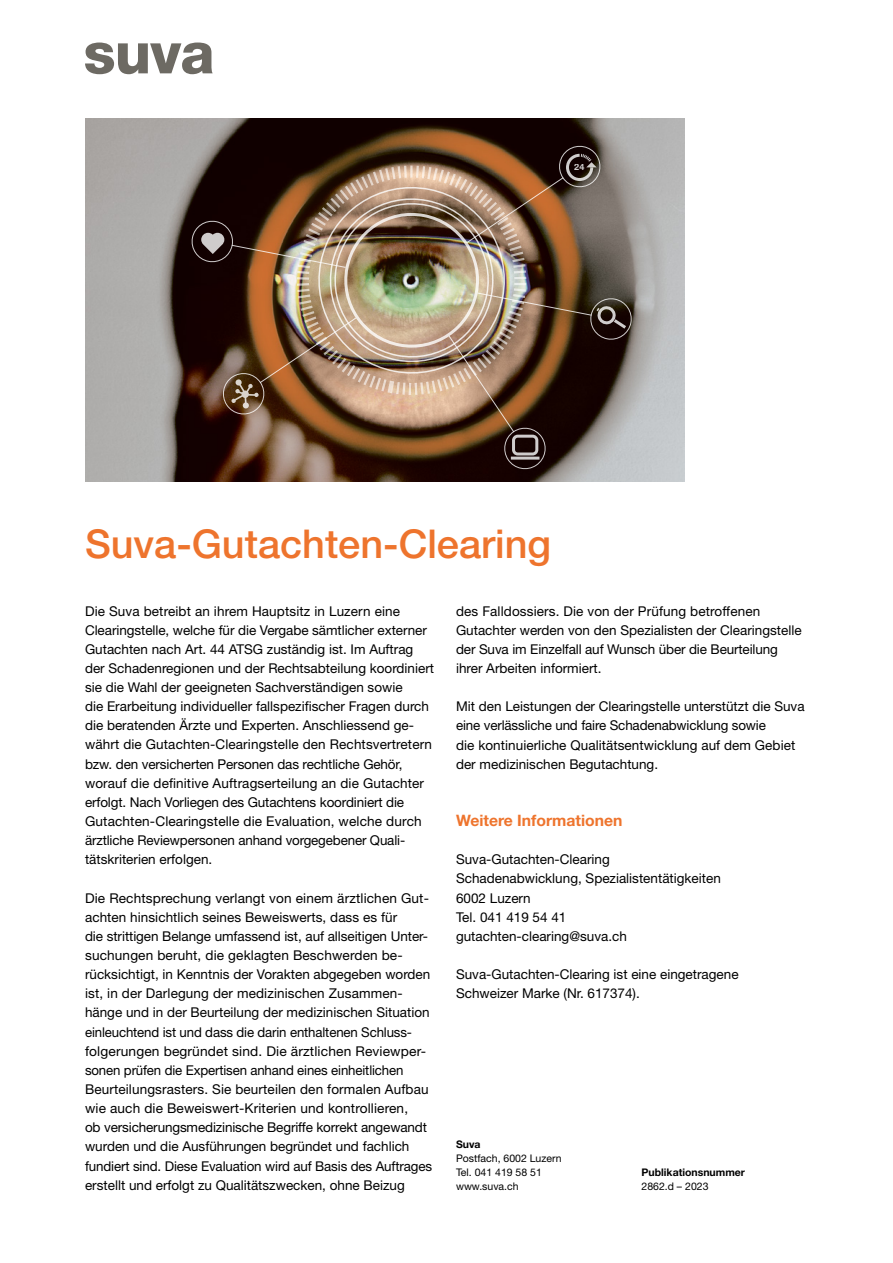
<style>
.page{position:relative;width:893px;height:1263px;background:#fff}
.page>*{position:absolute;margin:0;border:0;box-sizing:border-box;transform-origin:0 0}
.t1{font:500 39.75px "Helvetica Neue LT Std";color:#ee742d}
.t2{font:700 15.75px "Helvetica Neue LT Std";color:#ee742d}
.t3{font:13.5px/19.2px "Helvetica Neue LT Std";color:#000}
.t4{font:10.5px/13.8px "Helvetica Neue LT Std";color:#000}
.t5{font:700 10.5px "Helvetica Neue LT Std";color:#000}
.t6{font:700 9px "Helvetica Neue LT Std";color:#fff}
</style>
<div class="page">
<img style="left:85px;top:118px;width:599px;height:364px">
<img style="left:190px;top:144px;width:444px;height:327px">
<svg style="left:85px;top:43px;width:128px;height:31px"></svg>
<p class="t6" style="left:574px;top:162px;width:12px">24</p>
<h1 class="t1" style="left:85px;top:520px;width:468px">Suva-Gutachten-Clearing</h1>
<p class="t3" style="left:85px;top:601px;width:351px">Die Suva betreibt an ihrem Hauptsitz in Luzern eine Clearingstelle, welche für die Vergabe sämtlicher externer Gutachten nach Art. 44 ATSG zuständig ist. Im Auftrag der Schadenregionen und der Rechtsabteilung koordiniert sie die Wahl der geeigneten Sachverständigen sowie<br>die Erarbeitung individueller fallspezifischer Fragen durch die beratenden Ärzte und Experten. Anschliessend ge&shy;währt die Gutachten-Clearingstelle den Rechtsvertretern bzw. den versicherten Personen das rechtliche Gehör, worauf die definitive Auftragserteilung an die Gutachter erfolgt. Nach Vorliegen des Gutachtens koordiniert die Gutachten-Clearingstelle die Evaluation, welche durch ärztliche Reviewpersonen anhand vorgegebener Quali&shy;tätskriterien erfolgen.</p>
<p class="t3" style="left:85px;top:888px;width:349px">Die Rechtsprechung verlangt von einem ärztlichen Gut&shy;achten hinsichtlich seines Beweiswerts, dass es für<br>die strittigen Belange umfassend ist, auf allseitigen Unter&shy;suchungen beruht, die geklagten Beschwerden be&shy;rücksichtigt, in Kenntnis der Vorakten abgegeben worden ist, in der Darlegung der medizinischen Zusammen&shy;hänge und in der Beurteilung der medizinischen Situation einleuchtend ist und dass die darin enthaltenen Schluss&shy;folgerungen begründet sind. Die ärztlichen Reviewper&shy;sonen prüfen die Expertisen anhand eines einheitlichen Beurteilungsrasters. Sie beurteilen den formalen Aufbau wie auch die Beweiswert-Kriterien und kontrollieren,<br>ob versicherungsmedizinische Begriffe korrekt angewandt wurden und die Ausführungen begründet und fachlich fundiert sind. Diese Evaluation wird auf Basis des Auftrages erstellt und erfolgt zu Qualitätszwecken, ohne Beizug</p>
<p class="t3" style="left:456px;top:601px;width:347px">des Falldossiers. Die von der Prüfung betroffenen Gutachter werden von den Spezialisten der Clearingstelle der Suva im Einzelfall auf Wunsch über die Beurteilung ihrer Arbeiten informiert.</p>
<p class="t3" style="left:456px;top:697px;width:350px">Mit den Leistungen der Clearingstelle unterstützt die Suva eine verlässliche und faire Schadenabwicklung sowie<br>die kontinuierliche Qualitätsentwicklung auf dem Gebiet der medizinischen Begutachtung.</p>
<p class="t2" style="left:456px;top:811px;width:168px">Weitere Informationen</p>
<p class="t3" style="left:456px;top:850px;width:266px">Suva-Gutachten-Clearing<br>Schadenabwicklung, Spezialistentätigkeiten<br>6002 Luzern<br>Tel. 041 419 54 41 gutachten-clearing@suva.ch</p>
<p class="t3" style="left:456px;top:964px;width:284px">Suva-Gutachten-Clearing ist eine eingetragene<br>Schweizer Marke (Nr. 617374).</p>
<p class="t5" style="left:456px;top:1138px;width:26px">Suva</p>
<p class="t4" style="left:456px;top:1151px;width:107px">Postfach, 6002 Luzern<br>Tel. 041 419 58 51 www.suva.ch</p>
<p class="t5" style="left:642px;top:1165px;width:105px">Publikationsnummer</p>
<p class="t4" style="left:642px;top:1179px;width:68px">2862.d – 2023</p>
</div>
